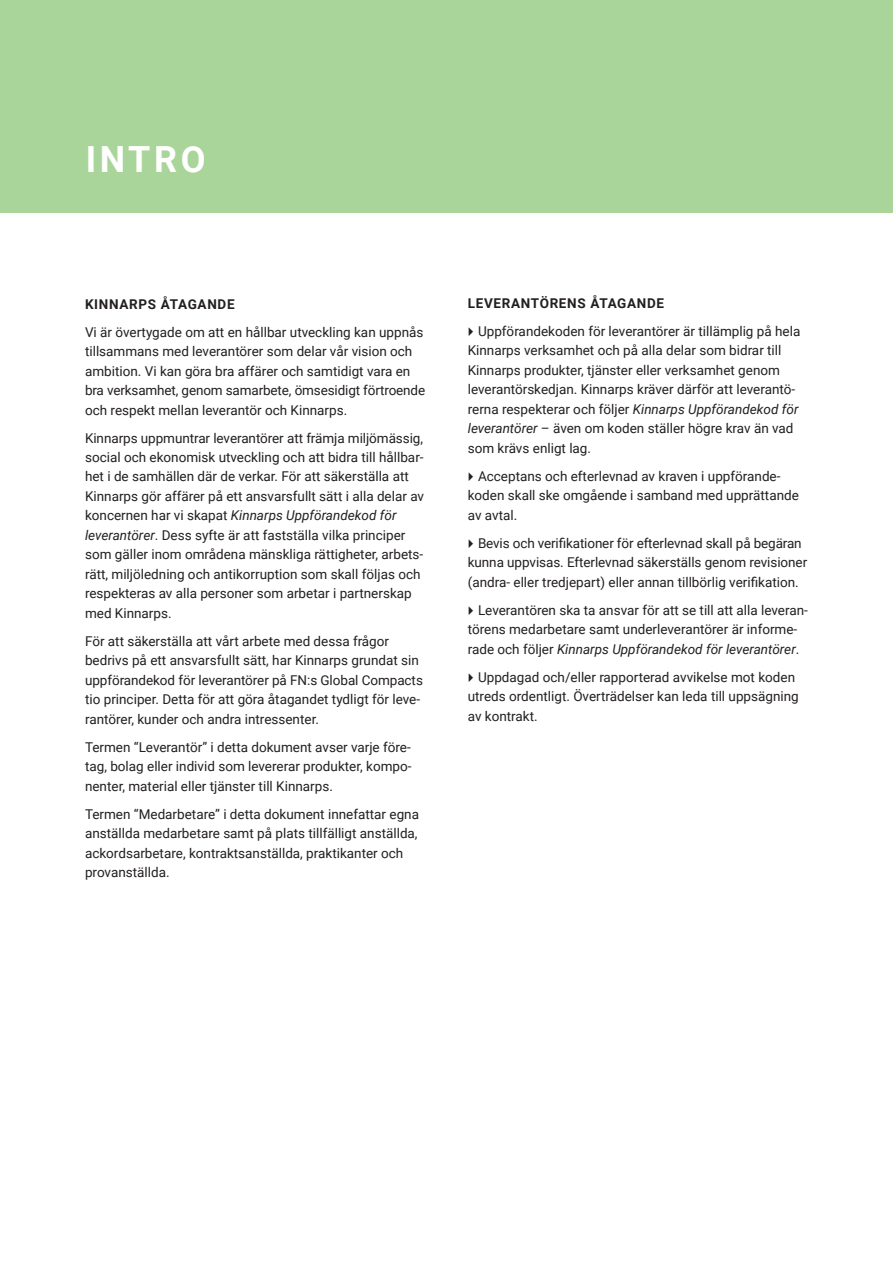
<style>
.page{position:relative;width:893px;height:1263px;background:#fff}
.page>*{position:absolute;margin:0;border:0;box-sizing:border-box;transform-origin:0 0}
.t1{font:700 36px "Roboto";letter-spacing:.1em;color:#fff}
.t2{font:13.5px/19.5px "Roboto";color:#231f20}
.t3{font:700 13.5px "Roboto";letter-spacing:.05em;color:#231f20}
.s1{font-style:italic}
</style>
<div class="page">
<div style="left:0;top:0;width:893px;height:213px;background:#aad59a"></div>
<h1 class="t1" style="left:86px;top:134px;width:121px">INTRO</h1>
<p class="t3" style="left:85px;top:294px;width:151px">KINNARPS ÅTAGANDE</p>
<p class="t2" style="left:85px;top:321px;width:342px">Vi är övertygade om att en hållbar utveckling kan uppnås tillsammans med leverantörer som delar vår vision och ambition. Vi kan göra bra affärer och samtidigt vara en bra verksamhet, genom samarbete, ömsesidigt förtroende och respekt mellan leverantör och Kinnarps.</p>
<p class="t2" style="left:85px;top:427px;width:340px">Kinnarps uppmuntrar leverantörer att främja miljömässig, social och ekonomisk utveckling och att bidra till hållbar&shy;het i de samhällen där de verkar. För att säkerställa att Kinnarps gör affärer på ett ansvarsfullt sätt i alla delar av koncernen har vi skapat <span class="s1">Kinnarps Uppförandekod för leverantörer</span>. Dess syfte är att fastställa vilka principer som gäller inom områdena mänskliga rättigheter, arbets&shy;rätt, miljöledning och antikorruption som skall följas och respekteras av alla personer som arbetar i partnerskap med Kinnarps.</p>
<p class="t2" style="left:85px;top:631px;width:339px">För att säkerställa att vårt arbete med dessa frågor bedrivs på ett ansvarsfullt sätt, har Kinnarps grundat sin uppförandekod för leverantörer på FN:s Global Compacts tio principer. Detta för att göra åtagandet tydligt för leve&shy;rantörer, kunder och andra intressenter.</p>
<p class="t2" style="left:85px;top:737px;width:328px;text-align:justify">Termen “Leverantör” i detta dokument avser varje före&shy;tag, bolag eller individ som levererar produkter, kompo&shy;nenter, material eller tjänster till Kinnarps.</p>
<p class="t2" style="left:85px;top:804px;width:335px">Termen “Medarbetare” i detta dokument innefattar egna anställda medarbetare samt på plats tillfälligt anställda, ackordsarbetare, kontraktsanställda, praktikanter och provanställda.</p>
<p class="t3" style="left:468px;top:293px;width:198px">LEVERANTÖRENS ÅTAGANDE</p>
<p class="t2" style="left:468px;top:321px;width:334px;text-indent:10px">Uppförandekoden för leverantörer är tillämplig på hela Kinnarps verksamhet och på alla delar som bidrar till Kinnarps produkter, tjänster eller verksamhet genom leverantörskedjan. Kinnarps kräver därför att leverantö&shy;rerna respekterar och följer <span class="s1">Kinnarps Uppförandekod för leverantörer</span> – även om koden ställer högre krav än vad som krävs enligt lag.</p>
<p class="t2" style="left:468px;top:466px;width:333px;text-indent:10px">Acceptans och efterlevnad av kraven i uppförande&shy;koden skall ske omgående i samband med upprättande av avtal.</p>
<p class="t2" style="left:468px;top:533px;width:341px;text-indent:10px">Bevis och verifikationer för efterlevnad skall på begäran kunna uppvisas. Efterlevnad säkerställs genom revisioner (andra- eller tredjepart) eller annan tillbörlig verifikation.</p>
<p class="t2" style="left:468px;top:600px;width:342px;text-indent:10px">Leverantören ska ta ansvar för att se till att alla leveran&shy;törens medarbetare samt underleverantörer är informe&shy;rade och följer <span class="s1">Kinnarps Uppförandekod för leverantörer</span>.</p>
<p class="t2" style="left:468px;top:667px;width:333px;text-indent:10px">Uppdagad och/eller rapporterad avvikelse mot koden utreds ordentligt. Överträdelser kan leda till uppsägning av kontrakt.</p>
</div>
